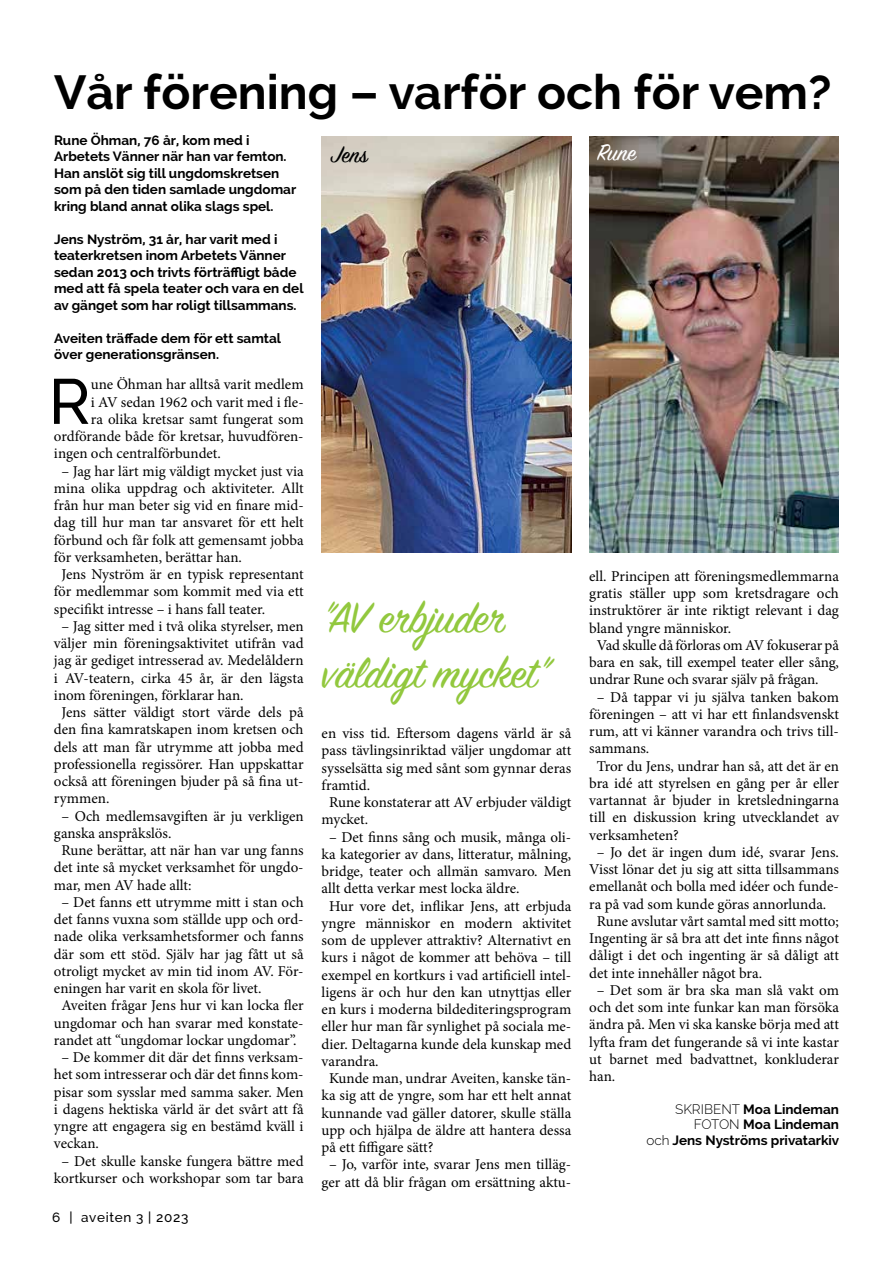
<style>
.page{position:relative;width:893px;height:1263px;background:#fff}
.page>*{position:absolute;margin:0;border:0;box-sizing:border-box;transform-origin:0 0}
.t1{font:500 63.6px "Raleway";color:#000}
.t2{font:700 48px "Raleway";color:#000}
.t3{font:48px/55.2px "Sign Painter House Script";color:#92c83e}
.t4{font:25.5px "Sign Painter House Script";color:#000}
.t5{font:25.5px "Sign Painter House Script";color:#fff}
.t6{font:15px/17.2px "Minion Pro";letter-spacing:-.005em;color:#000;text-align:justify}
.t7{font:700 13.5px/16.5px "Raleway";color:#000}
.t8{font:500 13.5px "Raleway";letter-spacing:.05em;color:#000}
.s1{font-weight:300}
</style>
<div class="page">
<img style="left:322px;top:136px;width:249px;height:417px">
<img style="left:589px;top:136px;width:250px;height:417px">
<h2 class="t2" style="left:54px;top:65px;width:779px">Vår förening – varför och för vem?</h2>
<h3 class="t4" style="left:331px;top:138px;width:38px">Jens</h3>
<h3 class="t5" style="left:597px;top:137px;width:41px">Rune</h3>
<p class="t7" style="left:54px;top:132px;width:244px">Rune Öhman, 76 år, kom med i Arbetets Vänner när han var femton.<br>Han anslöt sig till ungdomskretsen som på den tiden samlade ungdomar kring bland annat olika slags spel.</p>
<p class="t7" style="left:54px;top:231px;width:251px">Jens Nyström, 31 år, har varit med i teaterkretsen inom Arbetets Vänner sedan 2013 och trivts förträffligt både med att få spela teater och vara en del av gänget som har roligt tillsammans.</p>
<p class="t7" style="left:54px;top:330px;width:229px">Aveiten träffade dem för ett samtal över generationsgränsen.</p>
<h1 class="t1" style="left:49px;top:365px;width:44px">R</h1>
<p class="t6" style="left:91px;top:376px;width:214px">une Öhman har alltså varit medlem</p>
<p class="t6" style="left:91px;top:393px;width:214px">i AV sedan 1962 och varit med i fle-</p>
<p class="t6" style="left:91px;top:410px;width:214px">ra olika kretsar samt fungerat som</p>
<p class="t6" style="left:54px;top:428px;width:251px">ordförande både för kretsar, huvudfören-</p>
<p class="t6" style="left:54px;top:445px;width:168px">ingen och centralförbundet.</p>
<p class="t6" style="left:61px;top:462px;width:244px">– Jag har lärt mig väldigt mycket just via</p>
<p class="t6" style="left:54px;top:479px;width:251px">mina olika uppdrag och aktiviteter. Allt</p>
<p class="t6" style="left:54px;top:497px;width:251px">från hur man beter sig vid en finare mid-</p>
<p class="t6" style="left:54px;top:514px;width:251px">dag till hur man tar ansvaret för ett helt</p>
<p class="t6" style="left:54px;top:531px;width:251px">förbund och får folk att gemensamt jobba</p>
<p class="t6" style="left:54px;top:548px;width:190px">för verksamheten, berättar han.</p>
<p class="t6" style="left:61px;top:566px;width:244px">Jens Nyström är en typisk representant</p>
<p class="t6" style="left:54px;top:583px;width:251px">för medlemmar som kommit med via ett</p>
<p class="t6" style="left:54px;top:600px;width:213px">specifikt intresse – i hans fall teater.</p>
<p class="t6" style="left:61px;top:617px;width:244px">– Jag sitter med i två olika styrelser, men</p>
<p class="t6" style="left:54px;top:635px;width:251px">väljer min föreningsaktivitet utifrån vad</p>
<p class="t6" style="left:54px;top:652px;width:251px">jag är gediget intresserad av. Medelåldern</p>
<p class="t6" style="left:54px;top:669px;width:251px">i AV-teatern, cirka 45 år, är den lägsta</p>
<p class="t6" style="left:54px;top:686px;width:191px">inom föreningen, förklarar han.</p>
<p class="t6" style="left:61px;top:704px;width:244px">Jens sätter väldigt stort värde dels på</p>
<p class="t6" style="left:54px;top:721px;width:251px">den fina kamratskapen inom kretsen och</p>
<p class="t6" style="left:54px;top:738px;width:251px">dels att man får utrymme att jobba med</p>
<p class="t6" style="left:54px;top:755px;width:251px">professionella regissörer. Han uppskattar</p>
<p class="t6" style="left:54px;top:773px;width:251px">också att föreningen bjuder på så fina ut-</p>
<p class="t6" style="left:54px;top:790px;width:57px">rymmen.</p>
<p class="t6" style="left:61px;top:807px;width:244px">– Och medlemsavgiften är ju verkligen</p>
<p class="t6" style="left:54px;top:824px;width:119px">ganska anspråkslös.</p>
<p class="t6" style="left:61px;top:842px;width:244px">Rune berättar, att när han var ung fanns</p>
<p class="t6" style="left:54px;top:859px;width:251px">det inte så mycket verksamhet för ungdo-</p>
<p class="t6" style="left:54px;top:876px;width:139px">mar, men AV hade allt:</p>
<p class="t6" style="left:61px;top:893px;width:244px">– Det fanns ett utrymme mitt i stan och</p>
<p class="t6" style="left:54px;top:911px;width:251px">det fanns vuxna som ställde upp och ord-</p>
<p class="t6" style="left:54px;top:928px;width:251px">nade olika verksamhetsformer och fanns</p>
<p class="t6" style="left:54px;top:945px;width:251px">där som ett stöd. Själv har jag fått ut så</p>
<p class="t6" style="left:54px;top:962px;width:251px">otroligt mycket av min tid inom AV. För-</p>
<p class="t6" style="left:54px;top:980px;width:209px">eningen har varit en skola för livet.</p>
<p class="t6" style="left:61px;top:997px;width:244px">Aveiten frågar Jens hur vi kan locka fler</p>
<p class="t6" style="left:54px;top:1014px;width:251px">ungdomar och han svarar med konstate-</p>
<p class="t6" style="left:54px;top:1031px;width:244px">randet att “ungdomar lockar ungdomar”.</p>
<p class="t6" style="left:54px;top:1049px;width:251px;text-indent:8px">– De kommer dit där det finns verksam&shy;het som intresserar och där det finns kom&shy;pisar som sysslar med samma saker. Men i dagens hektiska värld är det svårt att få yngre att engagera sig en bestämd kväll i veckan.</p>
<p class="t6" style="left:54px;top:1152px;width:251px;text-align:center">– Det skulle kanske fungera bättre med kortkurser och workshopar som tar bara</p>
<p class="t6" style="left:589px;top:567px;width:251px">ell. Principen att föreningsmedlemmarna</p>
<p class="t6" style="left:589px;top:585px;width:251px">gratis ställer upp som kretsdragare och</p>
<p class="t6" style="left:589px;top:602px;width:251px">instruktörer är inte riktigt relevant i dag</p>
<p class="t6" style="left:589px;top:619px;width:143px">bland yngre människor.</p>
<p class="t6" style="left:597px;top:636px;width:244px">Vad skulle då förloras om AV fokuserar på</p>
<p class="t6" style="left:589px;top:654px;width:251px">bara en sak, till exempel teater eller sång,</p>
<p class="t6" style="left:589px;top:671px;width:231px">undrar Rune och svarar själv på frågan.</p>
<p class="t6" style="left:597px;top:688px;width:244px">– Då tappar vi ju själva tanken bakom</p>
<p class="t6" style="left:589px;top:705px;width:251px">föreningen – att vi har ett finlandsvenskt</p>
<p class="t6" style="left:589px;top:723px;width:251px">rum, att vi känner varandra och trivs till-</p>
<p class="t6" style="left:589px;top:740px;width:62px">sammans.</p>
<p class="t6" style="left:597px;top:757px;width:244px">Tror du Jens, undrar han så, att det är en</p>
<p class="t6" style="left:589px;top:774px;width:251px">bra idé att styrelsen en gång per år eller</p>
<p class="t6" style="left:589px;top:792px;width:251px">vartannat år bjuder in kretsledningarna</p>
<p class="t6" style="left:589px;top:809px;width:251px">till en diskussion kring utvecklandet av</p>
<p class="t6" style="left:589px;top:826px;width:91px">verksamheten?</p>
<p class="t6" style="left:597px;top:843px;width:244px">– Jo det är ingen dum idé, svarar Jens.</p>
<p class="t6" style="left:589px;top:861px;width:251px">Visst lönar det ju sig att sitta tillsammans</p>
<p class="t6" style="left:589px;top:878px;width:251px">emellanåt och bolla med idéer och funde-</p>
<p class="t6" style="left:589px;top:895px;width:239px">ra på vad som kunde göras annorlunda.</p>
<p class="t6" style="left:597px;top:912px;width:244px">Rune avslutar vårt samtal med sitt motto;</p>
<p class="t6" style="left:589px;top:930px;width:251px">Ingenting är så bra att det inte finns något</p>
<p class="t6" style="left:589px;top:947px;width:251px">dåligt i det och ingenting är så dåligt att</p>
<p class="t6" style="left:589px;top:964px;width:174px">det inte innehåller något bra.</p>
<p class="t6" style="left:589px;top:981px;width:251px;text-indent:8px">– Det som är bra ska man slå vakt om och det som inte funkar kan man försöka ändra på. Men vi ska kanske börja med att lyfta fram det fungerande så vi inte kastar ut barnet med badvattnet, konkluderar han.</p>
<p class="t7" style="left:646px;top:1101px;width:194px;line-height:15.5px;text-align:right"><span class="s1">SKRIBENT</span> Moa Lindeman<br><span class="s1">FOTON</span> Moa Lindeman<br><span class="s1">och</span> Jens Nyströms privatarkiv</p>
<h2 class="t3" style="left:322px;top:594px;width:232px">”AV erbjuder väldigt mycket”</h2>
<p class="t6" style="left:322px;top:725px;width:251px">en viss tid. Eftersom dagens värld är så</p>
<p class="t6" style="left:322px;top:742px;width:251px">pass tävlingsinriktad väljer ungdomar att</p>
<p class="t6" style="left:322px;top:759px;width:251px">sysselsätta sig med sånt som gynnar deras</p>
<p class="t6" style="left:322px;top:776px;width:50px">framtid.</p>
<p class="t6" style="left:329px;top:794px;width:244px">Rune konstaterar att AV erbjuder väldigt</p>
<p class="t6" style="left:322px;top:811px;width:48px">mycket.</p>
<p class="t6" style="left:329px;top:828px;width:244px">– Det finns sång och musik, många oli-</p>
<p class="t6" style="left:322px;top:845px;width:251px">ka kategorier av dans, litteratur, målning,</p>
<p class="t6" style="left:322px;top:863px;width:251px">bridge, teater och allmän samvaro. Men</p>
<p class="t6" style="left:322px;top:880px;width:199px">allt detta verkar mest locka äldre.</p>
<p class="t6" style="left:329px;top:897px;width:244px">Hur vore det, inflikar Jens, att erbjuda</p>
<p class="t6" style="left:322px;top:914px;width:251px">yngre människor en modern aktivitet</p>
<p class="t6" style="left:322px;top:932px;width:251px">som de upplever attraktiv? Alternativt en</p>
<p class="t6" style="left:322px;top:949px;width:251px">kurs i något de kommer att behöva – till</p>
<p class="t6" style="left:322px;top:966px;width:251px">exempel en kortkurs i vad artificiell intel-</p>
<p class="t6" style="left:322px;top:983px;width:251px">ligens är och hur den kan utnyttjas eller</p>
<p class="t6" style="left:322px;top:1001px;width:251px">en kurs i moderna bildediteringsprogram</p>
<p class="t6" style="left:322px;top:1018px;width:251px">eller hur man får synlighet på sociala me-</p>
<p class="t6" style="left:322px;top:1035px;width:251px">dier. Deltagarna kunde dela kunskap med</p>
<p class="t6" style="left:322px;top:1052px;width:59px">varandra.</p>
<p class="t6" style="left:329px;top:1070px;width:244px">Kunde man, undrar Aveiten, kanske tän-</p>
<p class="t6" style="left:322px;top:1087px;width:251px">ka sig att de yngre, som har ett helt annat</p>
<p class="t6" style="left:322px;top:1104px;width:251px">kunnande vad gäller datorer, skulle ställa</p>
<p class="t6" style="left:322px;top:1121px;width:251px">upp och hjälpa de äldre att hantera dessa</p>
<p class="t6" style="left:322px;top:1139px;width:113px">på ett fiffigare sätt?</p>
<p class="t6" style="left:322px;top:1156px;width:251px;text-align:center">– Jo, varför inte, svarar Jens men tilläg&shy;ger att då blir frågan om ersättning aktu-</p>
<p class="t8" style="left:52px;top:1209px;width:138px">6 | aveiten 3 | 2023</p>
</div>
